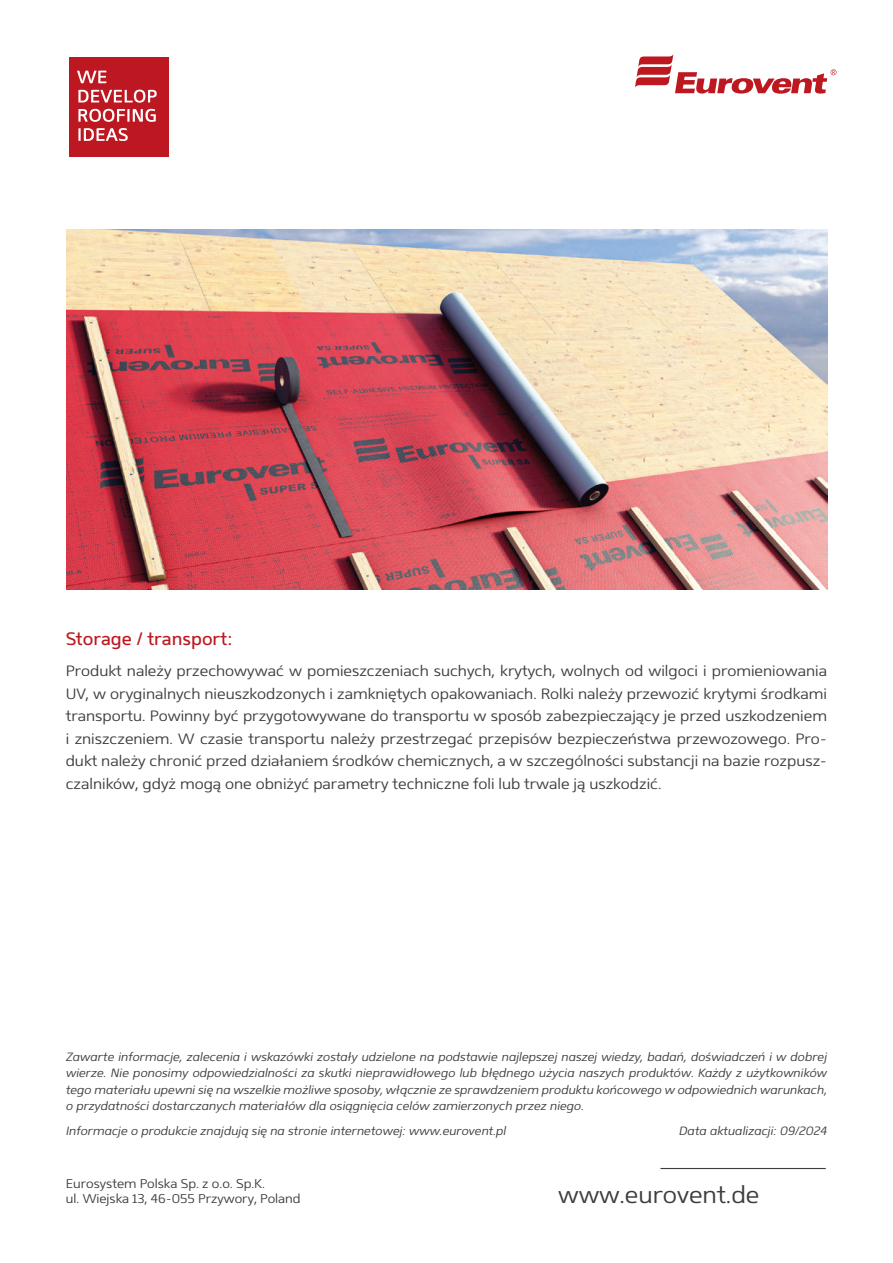
<style>
.page{position:relative;width:893px;height:1263px;background:#fff}
.page>*{position:absolute;margin:0;border:0;box-sizing:border-box;transform-origin:0 0}
.t1{font:300 24px "Mentone";color:#3d3d3c}
._004_Śródtytuły{font:18px "Mentone";color:#bd1820}
._004_Opis_produktu{font:300 15px/22.5px "Mentone";color:#3d3d3c;text-align:justify}
.t2{font:300 12.75px/15.3px "Mentone";color:#3d3d3c}
.Notka_na_dole{font:italic 300 12px/16.5px "Mentone";color:#3d3d3c;text-align:justify}
.Notka_na_dole_z_odstepem{font:italic 300 12px "Mentone";color:#3d3d3c}
</style>
<div class="page">
<svg style="left:69px;top:57px;width:100px;height:100px;background:#c5353d"></svg>
<svg style="left:635px;top:54px;width:201px;height:40px"></svg>
<hr style="left:660px;top:1168px;width:166px;height:1px;background:#3d3d3c">
<img style="left:66px;top:229px;width:761px;height:360px">
<p class="_004_Śródtytuły" style="left:66px;top:628px;width:168px">Storage / transport:</p>
<p class="_004_Opis_produktu" style="left:66px;top:659px;width:763px">Produkt należy przechowywać w pomieszczeniach suchych, krytych, wolnych od wilgoci i promieniowania UV, w oryginalnych nieuszkodzonych i zamkniętych opakowaniach. Rolki należy przewozić krytymi środkami transportu. Powinny być przygotowywane do transportu w sposób zabezpieczający je przed uszkodzeniem i zniszczeniem. W czasie transportu należy przestrzegać przepisów bezpieczeństwa przewozowego. Pro&shy;dukt należy chronić przed działaniem środków chemicznych, a w szczególności substancji na bazie rozpusz&shy;czalników, gdyż mogą one obniżyć parametry techniczne foli lub trwale ją uszkodzić.</p>
<p class="Notka_na_dole" style="left:66px;top:1048px;width:763px">Zawarte informacje, zalecenia i wskazówki zostały udzielone na podstawie najlepszej naszej wiedzy, badań, doświadczeń i w dobrej wierze. Nie ponosimy odpowiedzialności za skutki nieprawidłowego lub błędnego użycia naszych produktów. Każdy z użytkowników tego materiału upewni się na wszelkie możliwe sposoby, włącznie ze sprawdzeniem produktu końcowego w odpowiednich warunkach, o przydatności dostarczanych materiałów dla osiągnięcia celów zamierzonych przez niego.</p>
<p class="Notka_na_dole_z_odstepem" style="left:66px;top:1124px;width:442px">Informacje o produkcie znajdują się na stronie internetowej: www.eurovent.pl</p>
<p class="Notka_na_dole_z_odstepem" style="left:679px;top:1124px;width:150px">Data aktualizacji: 09/2024</p>
<p class="t2" style="left:66px;top:1176px;width:236px">Eurosystem Polska Sp. z o.o. Sp.K.<br>ul. Wiejska 13, 46-055 Przywory, Poland</p>
<h1 class="t1" style="left:558px;top:1181px;width:203px">www.eurovent.de</h1>
</div>
